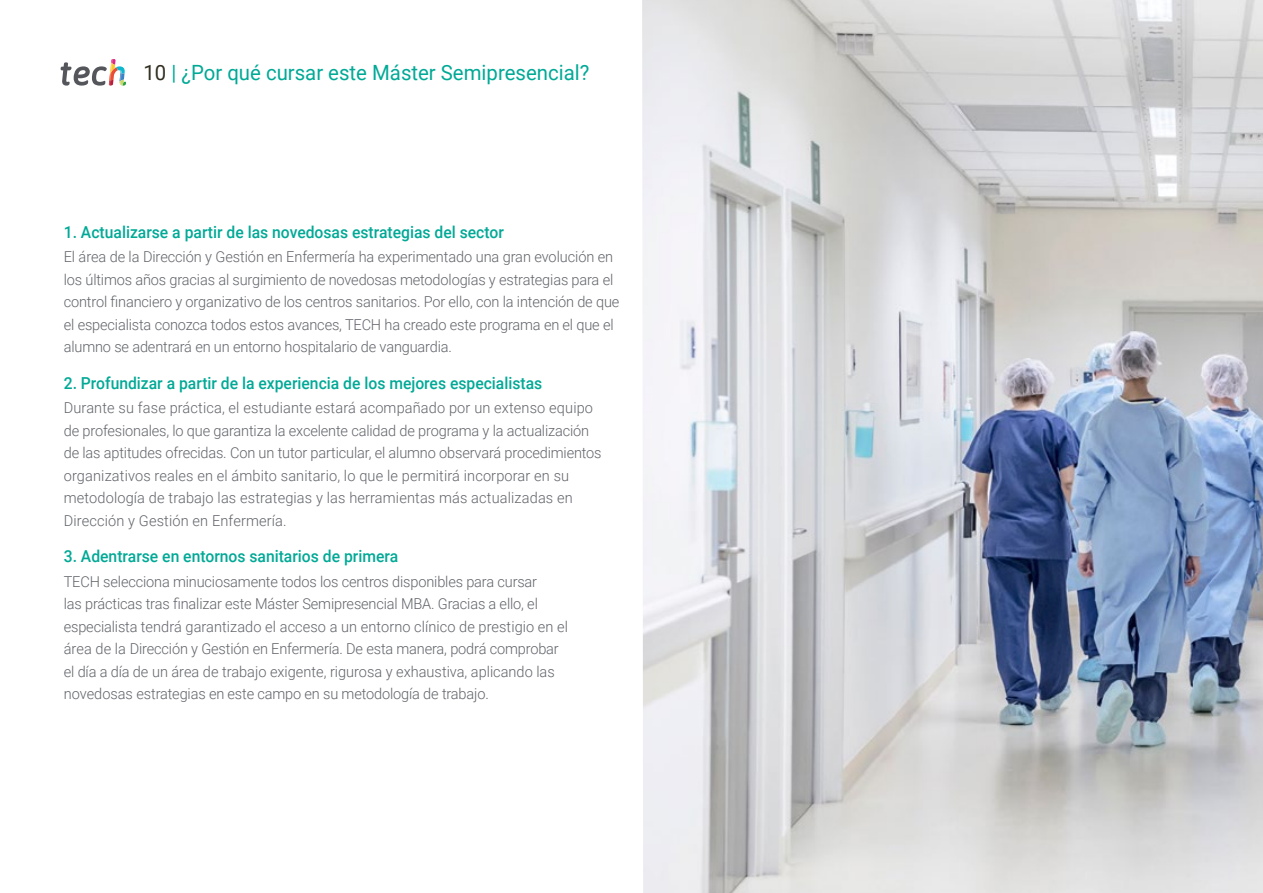
<style>
.page{position:relative;width:1263px;height:893px;background:#fff}
.page>*{position:absolute;margin:0;border:0;box-sizing:border-box;transform-origin:0 0}
.t1{font:21px "Roboto";color:#00a996}
.t2{font:500 16.5px "Roboto";color:#00a996;scale:.95 1}
.t3{font:300 15px/22.5px "Roboto";letter-spacing:-.01em;color:#61646a}
.t4{font:300 15px/22.5px "Roboto";letter-spacing:.01em;color:#61646a}
.s1{color:#312e20}
</style>
<div class="page">
<svg style="left:61px;top:59px;width:65px;height:27px"></svg>
<img style="left:642px;top:0;width:621px;height:893px">
<h1 class="t1" style="left:144px;top:57px;width:447px"><span class="s1">10</span> | ¿Por qué cursar este Máster Semipresencial?</h1>
<p class="t2" style="left:64px;top:220px;width:465px">1. Actualizarse a partir de las novedosas estrategias del sector</p>
<p class="t3" style="left:64px;top:245px;width:557px">El área de la Dirección y Gestión en Enfermería ha experimentado una gran evolución en los últimos años gracias al surgimiento de novedosas metodologías y estrategias para el control financiero y organizativo de los centros sanitarios. Por ello, con la intención de que el especialista conozca todos estos avances, TECH ha creado este programa en el que el alumno se adentrará en un entorno hospitalario de vanguardia.</p>
<p class="t2" style="left:64px;top:371px;width:505px">2. Profundizar a partir de la experiencia de los mejores especialistas</p>
<p class="t4" style="left:64px;top:396px;width:539px">Durante su fase práctica, el estudiante estará acompañado por un extenso equipo de profesionales, lo que garantiza la excelente calidad de programa y la actualización de las aptitudes ofrecidas. Con un tutor particular, el alumno observará procedimientos organizativos reales en el ámbito sanitario, lo que le permitirá incorporar en su metodología de trabajo las estrategias y las herramientas más actualizadas en Dirección y Gestión en Enfermería.</p>
<p class="t2" style="left:64px;top:545px;width:353px">3. Adentrarse en entornos sanitarios de primera</p>
<p class="t3" style="left:64px;top:569px;width:506px">TECH selecciona minuciosamente todos los centros disponibles para cursar<br>las prácticas tras finalizar este Máster Semipresencial MBA. Gracias a ello, el especialista tendrá garantizado el acceso a un entorno clínico de prestigio en el área de la Dirección y Gestión en Enfermería. De esta manera, podrá comprobar el día a día de un área de trabajo exigente, rigurosa y exhaustiva, aplicando las novedosas estrategias en este campo en su metodología de trabajo.</p>
</div>
